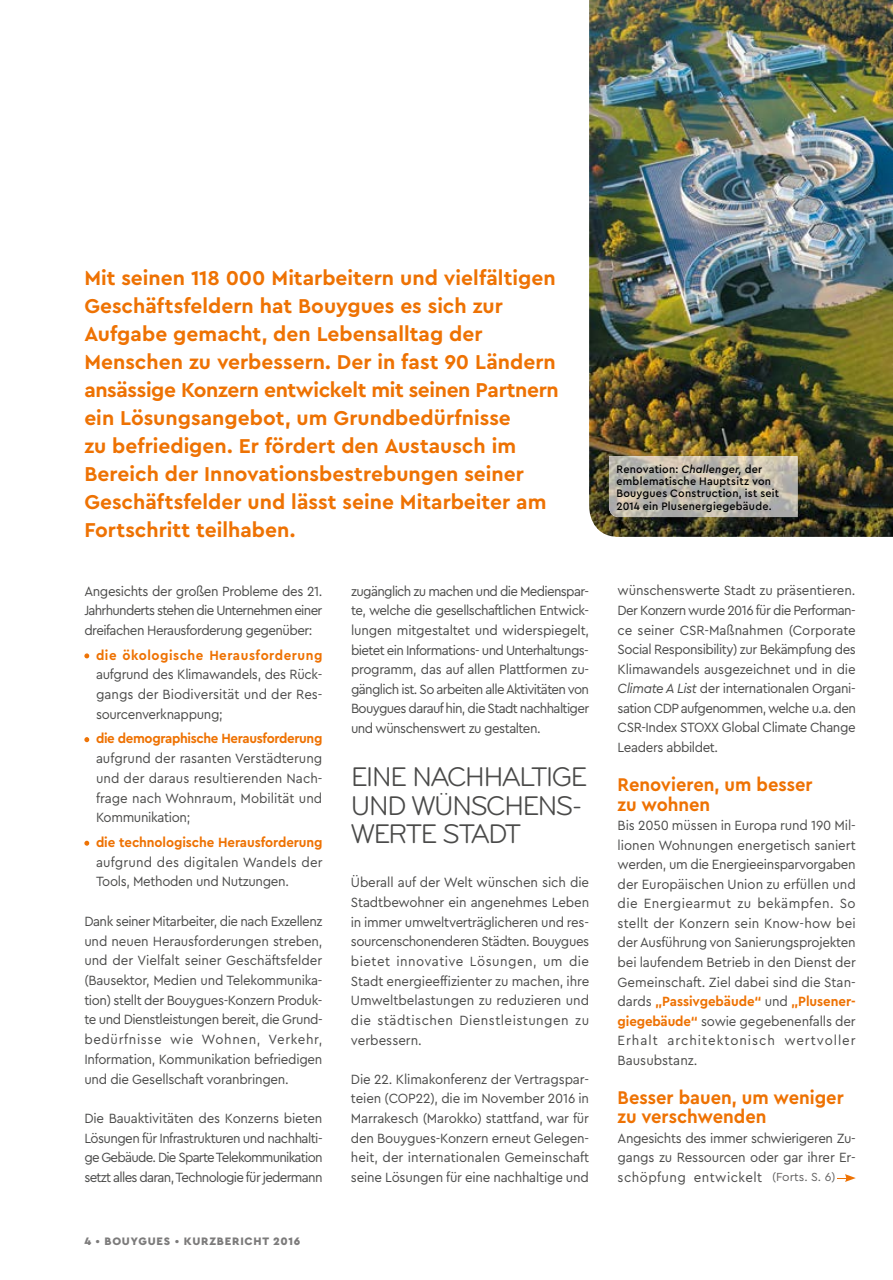
<style>
.page{position:relative;width:893px;height:1280px;background:#fff}
.page>*{position:absolute;margin:0;border:0;box-sizing:border-box;transform-origin:0 0}
.t1{font:28px/28.3px "Bryant";letter-spacing:-.065em;color:#4a4a49}
.t2{font:700 21px/28px "Cera PRO";color:#ee7203}
.t3{font:700 19.25px/19.6px "Cera PRO";color:#ee7203;scale:.95 1}
.t4{font:14px/19.6px "Cera PRO";letter-spacing:-.02em;color:#4a4a49;text-align:justify;scale:.95 1}
.t5{font:12.25px "Cera PRO";color:#646363}
.t6{font:500 11.38px/12.2px "Cera PRO";letter-spacing:.02em;color:#000;scale:.95 1}
.t7{font:900 11.38px "Cera PRO";letter-spacing:.07em;color:#7c7b7b}
.s1{color:#ee7203}
.s2{font-weight:700;color:#ee7203}
.s3{font-weight:500}
.s4{font-style:italic}
</style>
<div class="page">
<svg style="left:84px;top:653px;width:5px;height:5px"></svg>
<svg style="left:84px;top:737px;width:5px;height:5px"></svg>
<svg style="left:84px;top:841px;width:5px;height:5px"></svg>
<img style="left:589px;top:0;width:304px;height:537px">
<img style="left:609px;top:456px;width:188px;height:61px">
<svg style="left:837px;top:1174px;width:19px;height:8px"></svg>
<p class="t2" style="left:84px;top:263px;width:476px">Mit seinen 118 000 Mitarbeitern und vielfältigen Geschäftsfeldern hat Bouygues es sich zur Aufgabe gemacht, den Lebensalltag der Menschen zu verbessern. Der in fast 90 Ländern ansässige Konzern entwickelt mit seinen Partnern ein Lösungsangebot, um Grundbedürfnisse<br>zu befriedigen. Er fördert den Austausch im Bereich der Innovationsbestrebungen seiner Geschäftsfelder und lässt seine Mitarbeiter am Fortschritt teilhaben.</p>
<p class="t4" style="left:84px;top:580px;width:252px">Angesichts der großen Probleme des 21.<br>Jahrhunderts stehen die Unternehmen einer dreifachen Herausforderung gegenüber:</p>
<p class="t4" style="left:96px;top:644px;width:240px;text-indent:-12px"><span class="s1">•</span> <span class="s2">die ökologische Herausforderung </span>aufgrund des Klimawandels, des Rück&shy;gangs der Biodiversität und der Res&shy;sourcenverknappung;</p>
<p class="t4" style="left:96px;top:728px;width:240px;text-indent:-12px"><span class="s1">•</span> <span class="s2">die demographische Herausforderung </span>aufgrund der rasanten Verstädterung und der daraus resultierenden Nach&shy;frage nach Wohnraum, Mobilität und Kommunikation;</p>
<p class="t4" style="left:96px;top:832px;width:240px;text-indent:-12px"><span class="s1">•</span> <span class="s2">die technologische Herausforderung </span>aufgrund des digitalen Wandels der Tools, Methoden und Nutzungen.</p>
<p class="t4" style="left:84px;top:911px;width:252px">Dank seiner Mitarbeiter, die nach Exzellenz und neuen Herausforderungen streben, und der Vielfalt seiner Geschäftsfelder (Bausektor, Medien und Telekommunika&shy;tion) stellt der Bouygues-Konzern Produk&shy;te und Dienstleistungen bereit, die Grund&shy;bedürfnisse wie Wohnen, Verkehr, Information, Kommunikation befriedigen und die Gesellschaft voranbringen.</p>
<p class="t4" style="left:84px;top:1108px;width:252px">Die Bauaktivitäten des Konzerns bieten Lösungen für Infrastrukturen und nachhalti&shy;ge Gebäude. Die Sparte Telekommunikation setzt alles daran, Technologie für jedermann</p>
<p class="t7" style="left:84px;top:1234px;width:217px">4 <span class="s3">•</span> BOUYGUES <span class="s3">•</span> KURZBERICHT 2016</p>
<p class="t4" style="left:351px;top:580px;width:252px">zugänglich zu machen und die Medienspar&shy;te, welche die gesellschaftlichen Entwick&shy;lungen mitgestaltet und widerspiegelt, bietet ein Informations- und Unterhaltungs&shy;programm, das auf allen Plattformen zu&shy;gänglich ist. So arbeiten alle Aktivitäten von Bouygues darauf hin, die Stadt nachhaltiger und wünschenswert zu gestalten.</p>
<h1 class="t1" style="left:351px;top:763px;width:238px">EINE NACHHALTIGE<br>UND WÜNSCHENS-<br>WERTE STADT</h1>
<p class="t4" style="left:351px;top:872px;width:252px">Überall auf der Welt wünschen sich die Stadtbewohner ein angenehmes Leben in immer umweltverträglicheren und res&shy;sourcenschonenderen Städten. Bouygues bietet innovative Lösungen, um die Stadt energieeffizienter zu machen, ihre Umweltbelastungen zu reduzieren und die städtischen Dienstleistungen zu verbessern.</p>
<p class="t4" style="left:351px;top:1069px;width:252px">Die 22. Klimakonferenz der Vertragspar&shy;teien (COP22), die im November 2016 in Marrakesch (Marokko) stattfand, war für den Bouygues-Konzern erneut Gelegen&shy;heit, der internationalen Gemeinschaft seine Lösungen für eine nachhaltige und</p>
<p class="t6" style="left:616px;top:462px;width:173px">Renovation: <span class="s4">Challenger,</span> der emblematische Hauptsitz von<br>Bouygues Construction, ist seit<br>2014 ein Plusenergiegebäude.</p>
<p class="t4" style="left:618px;top:580px;width:252px">wünschenswerte Stadt zu präsentieren.<br>Der Konzern wurde 2016 für die Performan&shy;ce seiner CSR-Maßnahmen (Corporate Social Responsibility) zur Bekämpfung des Klimawandels ausgezeichnet und in die <span class="s4">Climate A List</span> der internationalen Organi&shy;sation CDP aufgenommen, welche u.a. den CSR-Index STOXX Global Climate Change Leaders abbildet.</p>
<h3 class="t3" style="left:618px;top:774px;width:207px">Renovieren, um besser zu wohnen</h3>
<p class="t4" style="left:618px;top:815px;width:252px">Bis 2050 müssen in Europa rund 190 Mil&shy;lionen Wohnungen energetisch saniert werden, um die Energieeinsparvorgaben der Europäischen Union zu erfüllen und die Energiearmut zu bekämpfen. So stellt der Konzern sein Know-how bei der Ausführung von Sanierungsprojekten bei laufendem Betrieb in den Dienst der Gemeinschaft. Ziel dabei sind die Stan&shy;dards <span class="s2">„Passivgebäude“</span> und <span class="s2">„Plusener&shy;giegebäude“</span> sowie gegebenenfalls der Erhalt architektonisch wertvoller Bausubstanz.</p>
<h3 class="t3" style="left:618px;top:1087px;width:240px">Besser bauen, um weniger zu verschwenden</h3>
<p class="t4" style="left:618px;top:1128px;width:252px">Angesichts des immer schwierigeren Zu&shy;gangs zu Ressourcen oder gar ihrer Er&shy;schöpfung entwickelt</p>
<p class="t5" style="left:772px;top:1169px;width:65px">(Forts. S. 6)</p>
</div>
